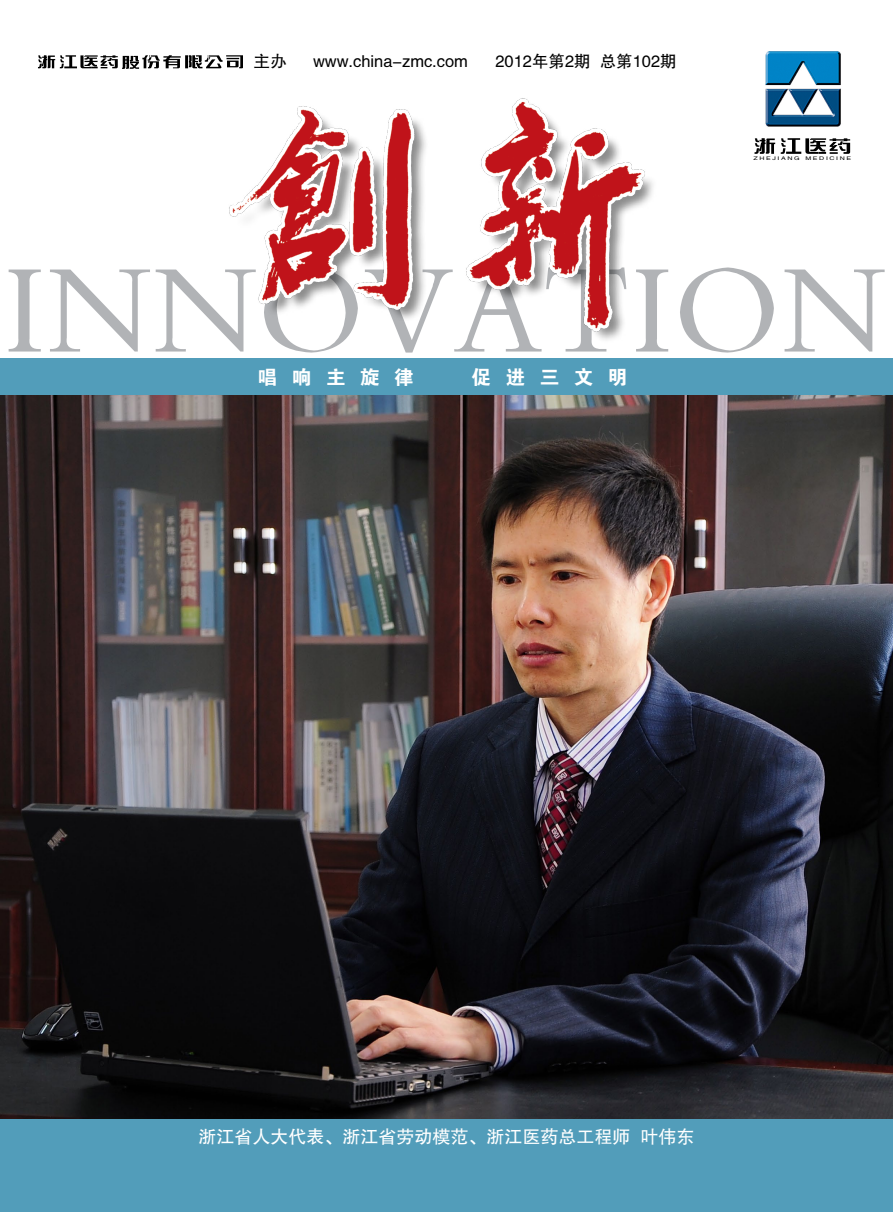
<style>
.page{position:relative;width:893px;height:1212px;background:#fff}
.page>*{position:absolute;margin:0;border:0;box-sizing:border-box;transform-origin:0 0}
.t1{font:132px "FZKTFW GB1 0";color:#b1b3b6}
.t2{font:19.5px "FZDHTJW GB1 0";letter-spacing:.745em;color:#fff}
.t3{font:18px "FZHTK GBK1 0";color:#fff}
.t4{font:16.5px "FZHTK GBK1 0";color:#000}
.t5{font:4.95px "FZHTK GBK1 0";letter-spacing:.23em;color:#000;scale:1.41 1}
</style>
<div class="page">
<div style="left:0;top:359px;width:893px;height:853px;background:#529dba"></div>
<svg style="left:38px;top:55px;width:169px;height:14px"></svg>
<img style="left:207px;top:51px;width:644px;height:289px">
<img style="left:1px;top:395px;width:892px;height:723px">
<p class="t4" style="left:253px;top:53px;width:34px">主办</p>
<p class="t4" style="left:313px;top:53px;width:156px">www.china-zmc.com</p>
<p class="t4" style="left:495px;top:53px;width:183px">2012年第2期 总第102期</p>
<p class="t5" style="left:753px;top:156px;width:71px">ZHEJIANG MEDICINE</p>
<h1 class="t1" style="left:3px;top:238px;width:885px">INNOVATION</h1>
<p class="t2" style="left:258px;top:366px;width:157px">唱响主旋律</p>
<p class="t2" style="left:472px;top:366px;width:157px">促进三文明</p>
<p class="t3" style="left:198px;top:1127px;width:497px">浙江省人大代表、浙江省劳动模范、浙江医药总工程师 叶伟东</p>
</div>
